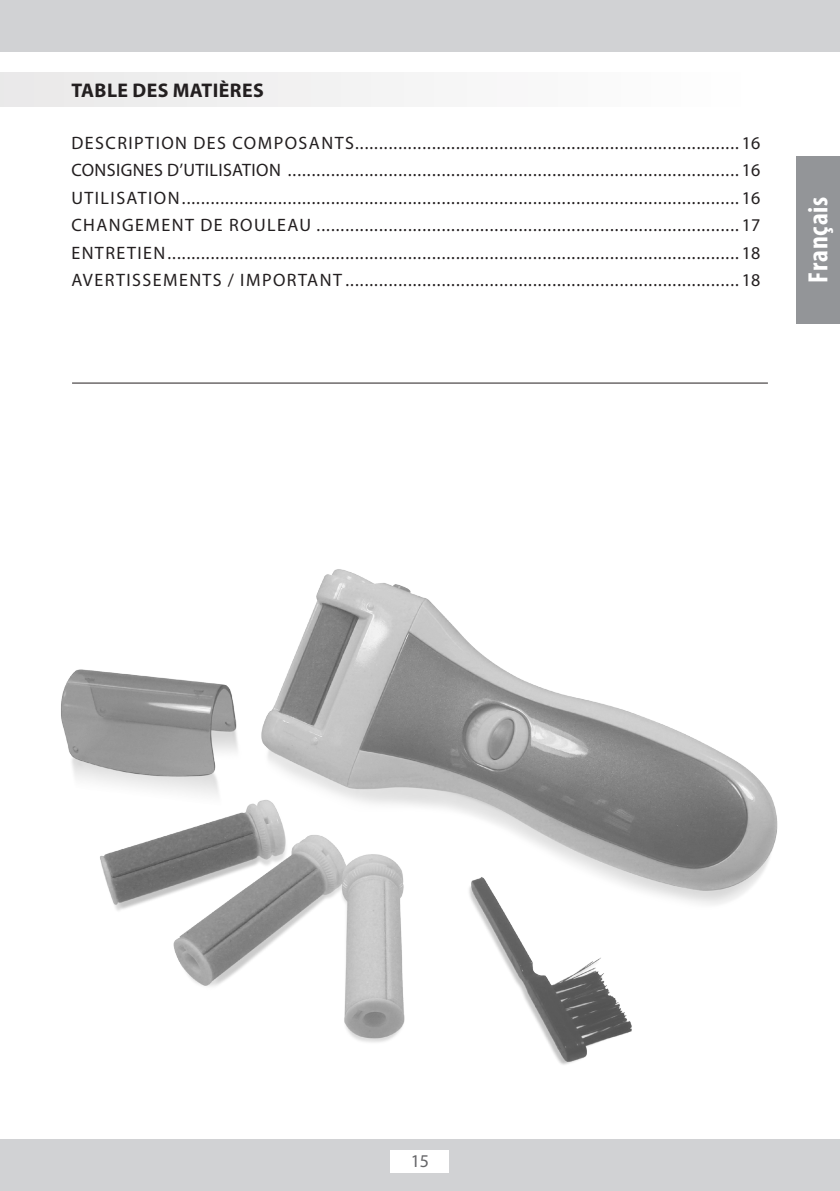
<style>
.page{position:relative;width:840px;height:1191px;background:#fff}
.page>*{position:absolute;margin:0;border:0;box-sizing:border-box;transform-origin:0 0}
.t1{font:700 condensed 28px "Myriad Pro";letter-spacing:.03em;color:#fff}
.t2{font:700 19.8px "Myriad Pro";letter-spacing:.02em;color:#231f20}
.t3{font:18px/27.4px "Myriad Pro";letter-spacing:.08em;color:#231f20;text-align:justify}
.t4{font:18px "Myriad Pro";color:#656568}
</style>
<div class="page">
<div style="left:0;top:0;width:839px;height:51px;background:#d1d2d4"></div>
<div style="left:0;top:1140px;width:839px;height:51px;background:#d1d2d4"></div>
<div style="left:390px;top:1150px;width:59px;height:22px;background:#fff"></div>
<div style="left:796px;top:156px;width:43px;height:167px;background:#939598"></div>
<div style="left:0;top:72px;width:767px;height:34px;background:#f4f4f4"></div>
<hr style="left:72px;top:383px;width:695px;height:1px;background:#231f20">
<img style="left:61px;top:569px;width:717px;height:496px">
<p class="t2" style="left:71px;top:77px;width:194px">TABLE DES MATIÈRES</p>
<p class="t3" style="left:71px;top:129px;width:690px">DESCRIPTION DES COMPOSANTS................................................................................16<br>CONSIGNES D’UTILISATION ..............................................................................................16<br>UTILISATION....................................................................................................................16<br>CHANGEMENT DE ROULEAU ........................................................................................17<br>ENTRETIEN.......................................................................................................................18<br>AVERTISSEMENTS / IMPORTANT ..................................................................................18</p>
<h1 class="t1" style="left:800px;top:283px;width:88px;rotate:-90deg">Français</h1>
<h1 class="t1" style="left:800px;top:281px;width:84px;rotate:-90deg">Deutsch</h1>
<p class="t4" style="left:410px;top:1151px;width:20px">15</p>
</div>
